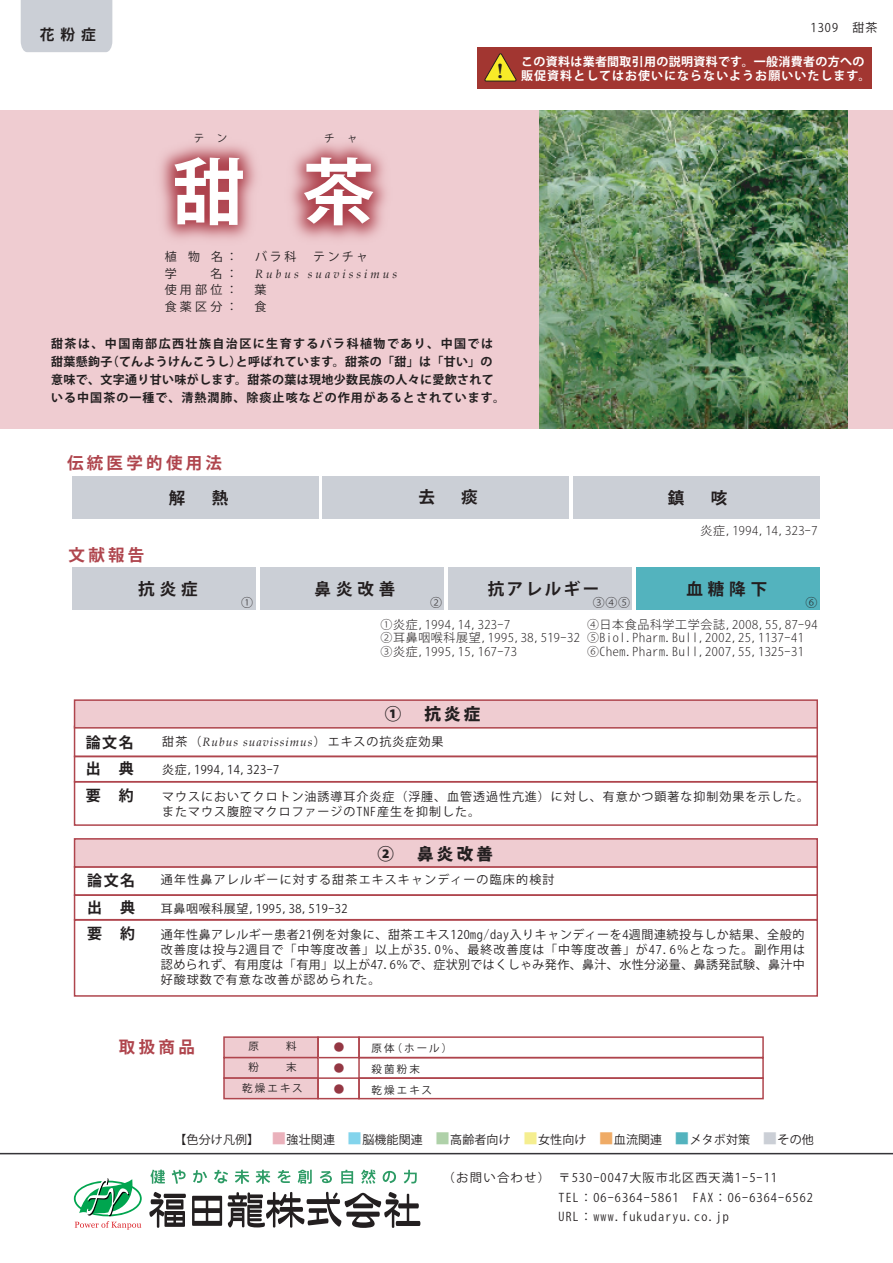
<style>
.page{position:relative;width:893px;height:1263px;background:#fff}
.page>*{position:absolute;margin:0;border:0;box-sizing:border-box;transform-origin:0 0}
.t1{font:700 72px "Koz Go Pro";color:#fff}
.t2{font:700 16.5px "Koz Go Pro";letter-spacing:.3em;color:#231e1f}
.t3{font:700 16.5px "Koz Go Pro";letter-spacing:.2em;color:#af454d}
.t4{font:800 16.5px "Koz Go Pro";letter-spacing:.2em;color:#231f20}
.t5{font:700 15px/25.5px "Koz Go Pro";letter-spacing:.1em;color:#231f20}
.t6{font:700 14.7px "Koz Go Pro";color:#231f20}
.t7{font:12px/15px "Koz Go Pro";letter-spacing:.08em;color:#231f20;text-align:justify}
.t8{font:300 12px/13.5px "Koz Go Pro";letter-spacing:.05em;color:#231f20}
.t9{font:700 12px/18px "Koz Go Pro";letter-spacing:.085em;color:#231f20}
.t10{font:12px/19.5px "Koz Go Pro";letter-spacing:.1em;color:#231f20}
.t11{font:700 12px/13.5px "Koz Go Pro";letter-spacing:.04em;color:#fff}
.t12{font:12px "Koz Go Pro";letter-spacing:.01em;color:#231f20}
.t13{font:12px "Koz Go Pro";letter-spacing:.05em;color:#231f20}
.t14{font:italic 12px "Book Antiqua";letter-spacing:.085em;color:#231f20}
.t15{font:italic 12px "Book Antiqua";letter-spacing:.25em;color:#231f20}
.t16{font:10.5px/21px "Koz Go Pro";letter-spacing:.2em;color:#231f20}
.t17{font:10.5px/21px "Koz Go Pro";color:#943743;text-align:justify}
.s1{font-family:"Koz Go Pro";font-style:normal}
.s2{font-size:15px;color:#eab1bb}
.s3{font-size:15px;color:#83d4ec}
.s4{font-size:15px;color:#afd1a9}
.s5{font-size:15px;color:#f5ee90}
.s6{font-size:15px;color:#efab66}
.s7{font-size:15px;color:#53b3be}
.s8{font-size:15px;color:#cbcfd6}
</style>
<div class="page">
<hr style="left:0;top:1153px;width:893px;height:1px;background:#363539">
<svg style="left:74px;top:1178px;width:68px;height:51px"></svg>
<svg style="left:149px;top:1192px;width:37px;height:36px"></svg>
<svg style="left:192px;top:1196px;width:30px;height:30px"></svg>
<svg style="left:228px;top:1192px;width:192px;height:36px"></svg>
<svg style="left:150px;top:1169px;width:15px;height:15px"></svg>
<svg style="left:172px;top:1170px;width:14px;height:14px"></svg>
<svg style="left:193px;top:1170px;width:14px;height:13px"></svg>
<svg style="left:214px;top:1170px;width:14px;height:13px"></svg>
<svg style="left:235px;top:1170px;width:14px;height:14px"></svg>
<svg style="left:256px;top:1170px;width:14px;height:14px"></svg>
<svg style="left:277px;top:1170px;width:14px;height:13px"></svg>
<svg style="left:298px;top:1170px;width:14px;height:14px"></svg>
<svg style="left:320px;top:1171px;width:12px;height:12px"></svg>
<svg style="left:341px;top:1170px;width:12px;height:14px"></svg>
<svg style="left:361px;top:1169px;width:14px;height:15px"></svg>
<svg style="left:383px;top:1171px;width:13px;height:12px"></svg>
<svg style="left:404px;top:1170px;width:13px;height:13px"></svg>
<div style="left:0;top:110px;width:893px;height:318px;background:#efccd1"></div>
<div style="left:478px;top:47px;width:394px;height:41px;background:#a23631"></div>
<svg style="left:484px;top:53px;width:33px;height:29px"></svg>
<div style="left:74px;top:894px;width:744px;height:26px;border:2px solid #af454d"></div>
<div style="left:74px;top:919px;width:744px;height:78px;border:2px solid #af454d"></div>
<div style="left:74px;top:838px;width:744px;height:30px;background:#efccd1;border:2px solid #af454d"></div>
<div style="left:74px;top:756px;width:744px;height:26px;border:2px solid #af454d"></div>
<div style="left:74px;top:699px;width:744px;height:30px;background:#efccd1;border:2px solid #af454d"></div>
<div style="left:74px;top:781px;width:744px;height:45px;border:2px solid #af454d"></div>
<div style="left:358px;top:1036px;width:406px;height:22px;border:2px solid #af454d"></div>
<div style="left:358px;top:1077px;width:406px;height:22px;border:2px solid #af454d"></div>
<div style="left:358px;top:1057px;width:406px;height:22px;border:2px solid #af454d"></div>
<div style="left:223px;top:1036px;width:96px;height:22px;background:#efccd1;border:2px solid #af454d"></div>
<div style="left:317px;top:1036px;width:43px;height:22px;border:2px solid #af454d"></div>
<div style="left:223px;top:1057px;width:96px;height:22px;background:#efccd1;border:2px solid #af454d"></div>
<div style="left:223px;top:1077px;width:96px;height:22px;background:#efccd1;border:2px solid #af454d"></div>
<div style="left:317px;top:1077px;width:43px;height:22px;border:2px solid #af454d"></div>
<div style="left:21px;top:0;width:91px;height:52px;background:#cbcfd6"></div>
<img style="left:539px;top:110px;width:308px;height:318px">
<div style="left:73px;top:568px;width:183px;height:42px;background:#cbcfd6"></div>
<div style="left:260px;top:568px;width:184px;height:42px;background:#cbcfd6"></div>
<div style="left:448px;top:568px;width:184px;height:42px;background:#cbcfd6"></div>
<div style="left:636px;top:567px;width:183px;height:42px;background:#53b3be"></div>
<img style="left:160px;top:144px;width:226px;height:95px">
<div style="left:72px;top:476px;width:246px;height:42px;background:#cbcfd6"></div>
<div style="left:323px;top:476px;width:245px;height:42px;background:#cbcfd6"></div>
<div style="left:573px;top:476px;width:246px;height:42px;background:#cbcfd6"></div>
<p class="t6" style="left:40px;top:25px;width:57px">花粉症</p>
<p class="t16" style="left:194px;top:127px;width:35px">テ ン</p>
<p class="t16" style="left:324px;top:127px;width:35px">チ ャ</p>
<h1 class="t1" style="left:173px;top:146px;width:203px">甜 茶</h1>
<p class="t7" style="left:811px;top:20px;width:68px">1309 甜茶</p>
<p class="t11" style="left:496px;top:56px;width:377px;text-indent:26px">この資料は業者間取引用の説明資料です。一般消費者の方への<sup>!</sup> 販促資料としてはお使いにならないようお願いいたします。</p>
<p class="t7" style="left:165px;top:250px;width:75px">植物名：</p>
<p class="t7" style="left:255px;top:250px;width:43px">バラ科</p>
<p class="t7" style="left:313px;top:250px;width:56px">テンチャ</p>
<p class="t7" style="left:165px;top:266px;width:13px">学</p>
<p class="t7" style="left:211px;top:266px;width:29px">名：</p>
<p class="t15" style="left:255px;top:265px;width:143px">Rubus suavissimus</p>
<p class="t7" style="left:165px;top:283px;width:75px">使用部位：</p>
<p class="t7" style="left:255px;top:283px;width:13px">葉</p>
<p class="t7" style="left:165px;top:299px;width:75px">食薬区分：</p>
<p class="t7" style="left:255px;top:299px;width:13px">食</p>
<p class="t9" style="left:51px;top:336px;width:455px">甜茶は、中国南部広西壮族自治区に生育するバラ科植物であり、中国では甜葉懸鉤子(てんようけんこうし)と呼ばれています。甜茶の「甜」は「甘い」の意味で、文字通り甘い味がします。甜茶の葉は現地少数民族の人々に愛飲されている中国茶の一種で、清熱潤肺、除痰止咳などの作用があるとされています。</p>
<h2 class="t3" style="left:67px;top:452px;width:157px">伝統医学的使用法</h2>
<h2 class="t2" style="left:169px;top:487px;width:18px">解</h2>
<h2 class="t2" style="left:212px;top:487px;width:18px">熱</h2>
<h2 class="t2" style="left:418px;top:486px;width:18px">去</h2>
<h2 class="t2" style="left:461px;top:486px;width:18px">痰</h2>
<h2 class="t2" style="left:668px;top:487px;width:18px">鎮</h2>
<h2 class="t2" style="left:711px;top:487px;width:18px">咳</h2>
<h2 class="t3" style="left:69px;top:544px;width:77px">文献報告</h2>
<p class="t8" style="left:700px;top:524px;width:118px">炎症,1994,14,323-7</p>
<h2 class="t2" style="left:138px;top:579px;width:61px">抗炎症</h2>
<h2 class="t2" style="left:315px;top:578px;width:82px">鼻炎改善</h2>
<h2 class="t2" style="left:488px;top:578px;width:113px">抗アレルギー</h2>
<h2 class="t2" style="left:686px;top:579px;width:82px">血糖降下</h2>
<p class="t8" style="left:241px;top:596px;width:13px">①</p>
<p class="t8" style="left:430px;top:596px;width:13px">②</p>
<p class="t8" style="left:593px;top:596px;width:39px">③④⑤</p>
<p class="t8" style="left:806px;top:596px;width:13px">⑥</p>
<p class="t5" style="left:86px;top:731px;width:49px">論文名出 典</p>
<p class="t5" style="left:86px;top:784px;width:49px">要 約</p>
<p class="t8" style="left:381px;top:618px;width:201px">①炎症,1994,14,323-7<br>②耳鼻咽喉科展望,1995,38,519-32<br>③炎症,1995,15,167-73</p>
<p class="t8" style="left:587px;top:618px;width:232px">④日本食品科学工学会誌,2008,55,87-94<br>⑤Biol.Pharm.Bull,2002,25,1137-41<br>⑥Chem.Pharm.Bull,2007,55,1325-31</p>
<h2 class="t4" style="left:385px;top:703px;width:18px">①</h2>
<h2 class="t4" style="left:424px;top:703px;width:58px">抗炎症</h2>
<p class="t14" style="left:162px;top:734px;width:283px"><span class="s1">甜茶 (</span>Rubus suavissimus<span class="s1">) エキスの抗炎症効果</span></p>
<p class="t13" style="left:162px;top:761px;width:118px">炎症,1994,14,323-7</p>
<p class="t7" style="left:162px;top:789px;width:648px">マウスにおいてクロトン油誘導耳介炎症（浮腫、血管透過性亢進）に対し、有意かつ顕著な抑制効果を示した。またマウス腹腔マクロファージのTNF産生を抑制した。</p>
<h2 class="t4" style="left:378px;top:843px;width:18px">②</h2>
<h2 class="t4" style="left:417px;top:843px;width:77px">鼻炎改善</h2>
<p class="t5" style="left:87px;top:869px;width:49px">論文名</p>
<p class="t10" style="left:161px;top:870px;width:395px">通年性鼻アレルギーに対する甜茶エキスキャンディーの臨床的検討</p>
<p class="t5" style="left:87px;top:896px;width:49px">出 典</p>
<p class="t13" style="left:161px;top:901px;width:188px">耳鼻咽喉科展望,1995,38,519-32</p>
<p class="t5" style="left:87px;top:922px;width:49px">要 約</p>
<p class="t7" style="left:161px;top:927px;width:646px">通年性鼻アレルギー患者21例を対象に、甜茶エキス120mg/day入りキャンディーを4週間連続投与しか結果、全般的改善度は投与2週目で「中等度改善」以上が35.0％、最終改善度は「中等度改善」が47.6％となった。副作用は認められず、有用度は「有用」以上が47.6％で、症状別ではくしゃみ発作、鼻汁、水性分泌量、鼻誘発試験、鼻汁中好酸球数で有意な改善が認められた。</p>
<h2 class="t3" style="left:119px;top:1036px;width:77px">取扱商品</h2>
<p class="t16" style="left:248px;top:1036px;width:12px">原</p>
<p class="t16" style="left:286px;top:1036px;width:12px">料</p>
<p class="t16" style="left:248px;top:1057px;width:12px">粉</p>
<p class="t16" style="left:242px;top:1057px;width:62px;text-indent:44px">末乾燥エキス</p>
<p class="t17" style="left:334px;top:1037px;width:12px">● ● ●</p>
<p class="t16" style="left:372px;top:1037px;width:77px">原体(ホール)殺菌粉末<br>乾燥エキス</p>
<p class="t12" style="left:175px;top:1132px;width:641px">【色分け凡例】 <span class="s2">■</span>強壮関連 <span class="s3">■</span>脳機能関連 <span class="s4">■</span>高齢者向け <span class="s5">■</span>女性向け <span class="s6">■</span>血流関連 <span class="s7">■</span>メタボ対策 <span class="s8">■</span>その他</p>
<p class="t10" style="left:558px;top:1168px;width:256px;text-indent:-116px">（お問い合わせ） 〒530-0047大阪市北区西天満1-5-11<br>TEL：06-6364-5861 FAX：06-6364-6562<br>URL：www.fukudaryu.co.jp</p>
</div>
